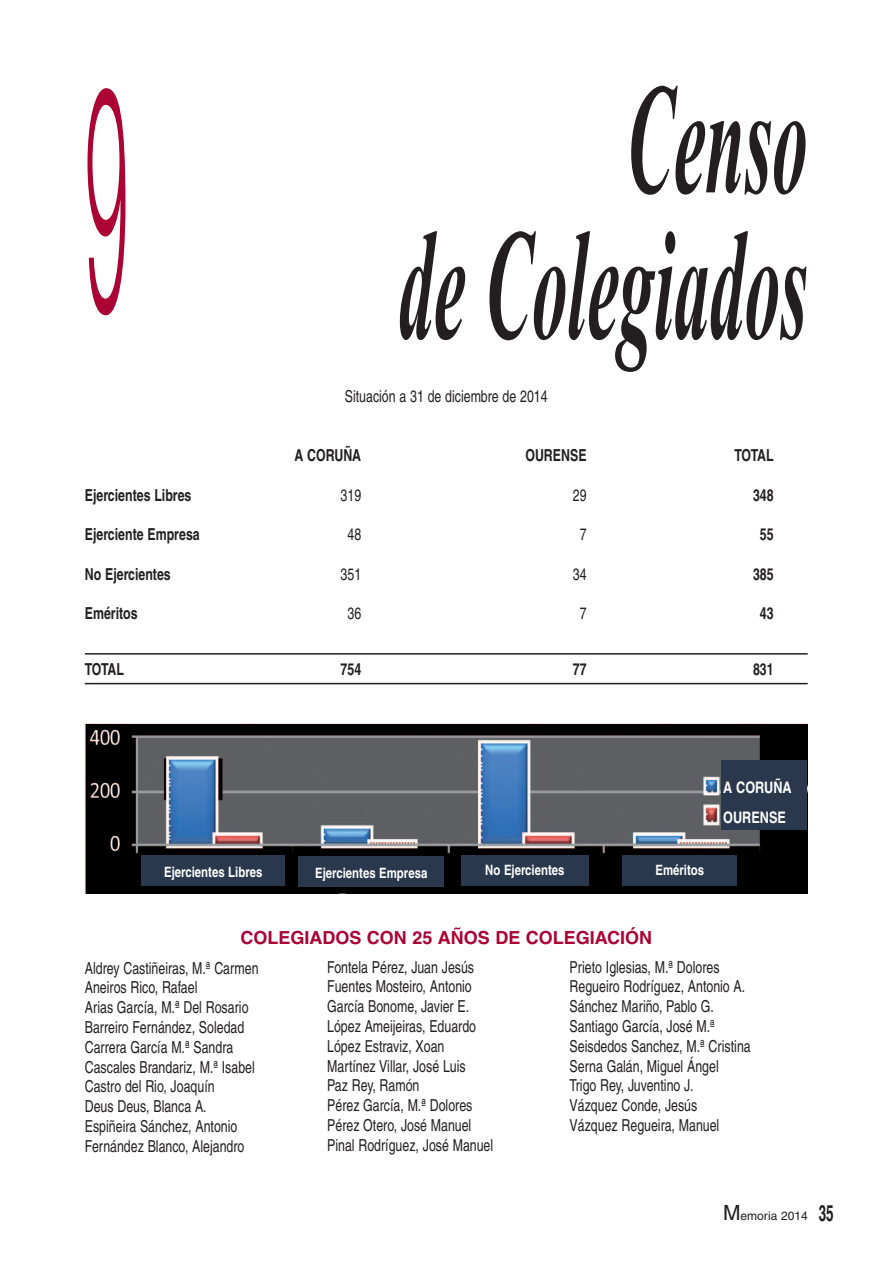
<style>
.page{position:relative;width:893px;height:1263px;background:#fff}
.page>*{position:absolute;margin:0;border:0;box-sizing:border-box;transform-origin:0 0}
.t1{font:italic 700 157.5px/145.5px "Times New Roman";color:#231f20;text-align:right;scale:.45 1}
.t2{font:700 18px "Helvetica";color:#ab0333}
.t3{font:16.5px/19.8px "Helvetica";color:#231f20;scale:.75 1}
.t4{font:700 16.5px "Helvetica";color:#231f20;scale:.75 1}
.t5{font:700 15.9px/30px "Helvetica";color:#fff;scale:.8 1}
.t6{font:700 14.25px "Helvetica";color:#fff;scale:.8 1}
.t7{font:12px "Helvetica";color:#231f20}
.s1{font-size:21px}
.s2{font-weight:700;font-size:22.5px}
</style>
<div class="page">
<img style="left:85px;top:724px;width:723px;height:170px">
<div style="left:142px;top:855px;width:143px;height:31px;background:#2a384d"></div>
<div style="left:299px;top:855px;width:145px;height:31px;background:#2a384d"></div>
<div style="left:461px;top:855px;width:128px;height:31px;background:#2a384d"></div>
<div style="left:623px;top:855px;width:114px;height:31px;background:#2a384d"></div>
<div style="left:721px;top:760px;width:86px;height:70px;background:#2a384d"></div>
<hr style="left:85px;top:653px;width:723px;height:2px;background:#231f20">
<hr style="left:85px;top:683px;width:723px;height:1px;background:#231f20">
<h1 class="t1" style="left:85px;top:83px;width:1608px">Censo<br><sup>9</sup> de Colegiados</h1>
<p class="t3" style="left:345px;top:387px;width:272px">Situación a 31 de diciembre de 2014</p>
<p class="t4" style="left:294px;top:449px;width:91px">A CORUÑA</p>
<p class="t4" style="left:525px;top:449px;width:83px">OURENSE</p>
<p class="t4" style="left:734px;top:449px;width:54px">TOTAL</p>
<p class="t4" style="left:85px;top:489px;width:144px">Ejercientes Libres</p>
<p class="t3" style="left:341px;top:486px;width:29px">319</p>
<p class="t3" style="left:573px;top:486px;width:20px">29</p>
<p class="t4" style="left:753px;top:489px;width:29px">348</p>
<p class="t4" style="left:85px;top:528px;width:155px">Ejerciente Empresa</p>
<p class="t3" style="left:347px;top:526px;width:20px">48</p>
<p class="t3" style="left:580px;top:526px;width:11px">7</p>
<p class="t4" style="left:760px;top:528px;width:20px">55</p>
<p class="t4" style="left:85px;top:568px;width:116px">No Ejercientes</p>
<p class="t3" style="left:341px;top:566px;width:29px">351</p>
<p class="t3" style="left:573px;top:566px;width:20px">34</p>
<p class="t4" style="left:753px;top:568px;width:29px">385</p>
<p class="t4" style="left:85px;top:608px;width:72px">Eméritos</p>
<p class="t3" style="left:347px;top:605px;width:20px">36</p>
<p class="t3" style="left:580px;top:605px;width:11px">7</p>
<p class="t4" style="left:760px;top:608px;width:20px">43</p>
<p class="t4" style="left:85px;top:663px;width:54px">TOTAL</p>
<p class="t4" style="left:341px;top:663px;width:29px">754</p>
<p class="t4" style="left:573px;top:663px;width:20px">77</p>
<p class="t4" style="left:753px;top:663px;width:29px">831</p>
<p class="t6" style="left:164px;top:867px;width:124px">Ejercientes Libres</p>
<p class="t6" style="left:315px;top:867px;width:142px">Ejercientes Empresa</p>
<p class="t6" style="left:485px;top:865px;width:101px">No Ejercientes</p>
<p class="t6" style="left:655px;top:865px;width:62px">Eméritos</p>
<p class="t5" style="left:723px;top:774px;width:87px">A CORUÑA<br>OURENSE</p>
<p class="t2" style="left:240px;top:931px;width:413px">COLEGIADOS CON 25 AÑOS DE COLEGIACIÓN</p>
<p class="t3" style="left:85px;top:959px;width:233px">Aldrey Castiñeiras, M.ª Carmen<br>Aneiros Rico, Rafael<br>Arias García, M.ª Del Rosario<br>Barreiro Fernández, Soledad<br>Carrera García M.ª Sandra<br>Cascales Brandariz, M.ª Isabel<br>Castro del Rio, Joaquín<br>Deus Deus, Blanca A.<br>Espiñeira Sánchez, Antonio<br>Fernández Blanco, Alejandro</p>
<p class="t3" style="left:327px;top:958px;width:223px">Fontela Pérez, Juan Jesús<br>Fuentes Mosteiro, Antonio<br>García Bonome, Javier E.<br>López Ameijeiras, Eduardo<br>López Estraviz, Xoan<br>Martínez Villar, José Luis<br>Paz Rey, Ramón<br>Pérez García, M.ª Dolores<br>Pérez Otero, José Manuel<br>Pinal Rodríguez, José Manuel</p>
<p class="t3" style="left:570px;top:958px;width:243px">Prieto Iglesias, M.ª Dolores<br>Regueiro Rodríguez, Antonio A.<br>Sánchez Mariño, Pablo G.<br>Santiago García, José M.ª<br>Seisdedos Sanchez, M.ª Cristina<br>Serna Galán, Miguel Ángel<br>Trigo Rey, Juventino J.<br>Vázquez Conde, Jesús<br>Vázquez Regueira, Manuel</p>
<p class="t7" style="left:723px;top:1211px;width:112px"><span class="s1">M</span>emoria 2014 <span class="s2">35</span></p>
</div>
